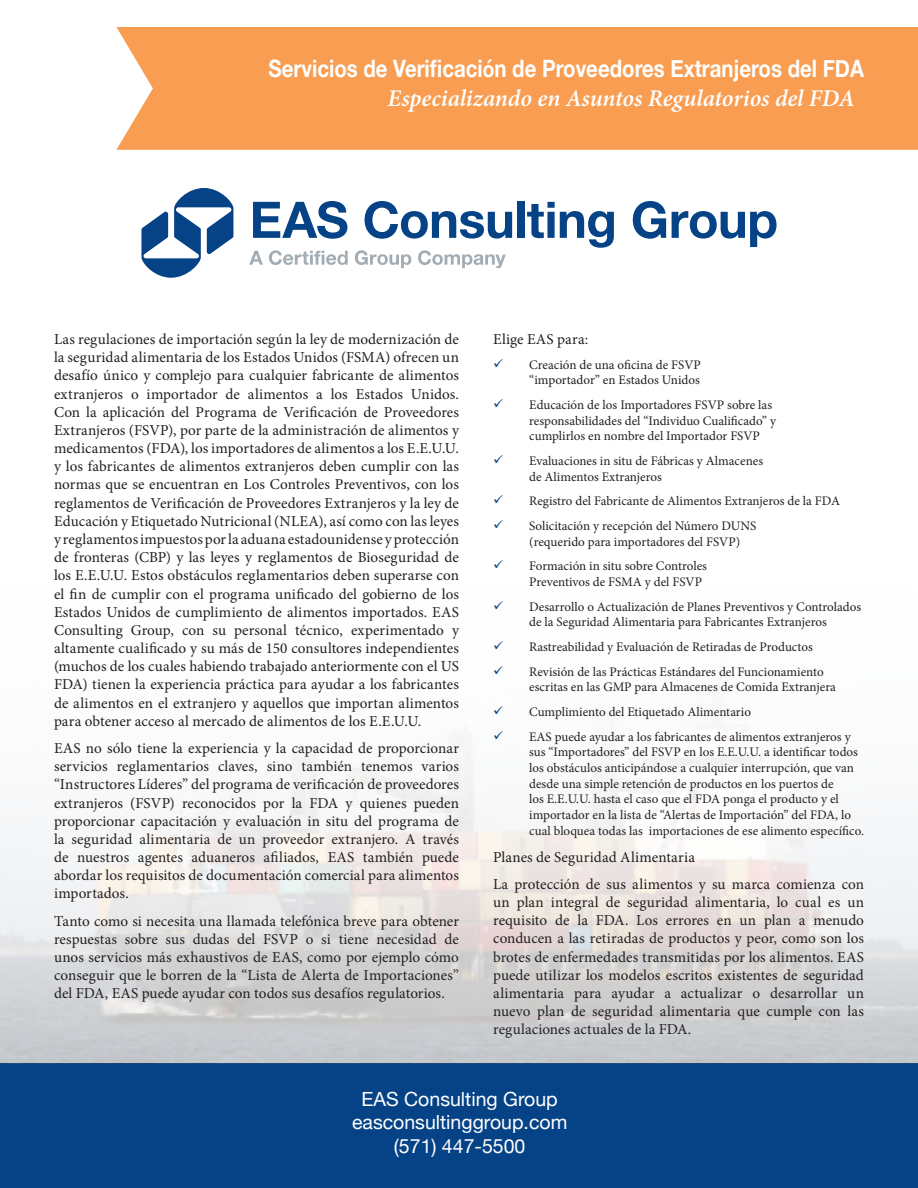
<style>
.page{position:relative;width:918px;height:1188px;background:#fff}
.page>*{position:absolute;margin:0;border:0;box-sizing:border-box;transform-origin:0 0}
.Headline_1_TIGHT_2_S{font:700 24px "Helvetica Neue";color:#fff;scale:.85 1}
.Sub_Heading_1{font:italic 600 24px "Minion Pro";letter-spacing:-.005em;color:#fff}
.t1{font:19.5px/23.4px "Helvetica Neue";color:#fff;text-align:center}
.Intro_-_FSVP_Spanish{font:15.15px/18.1px "Minion Pro";letter-spacing:.005em;color:#231f20;text-align:justify}
.t2{font:13.05px/15.6px "Minion Pro";color:#231f20}
.s1{font-size:22.5px}
</style>
<div class="page">
<div style="left:0;top:1064px;width:918px;height:124px;background:#054286"></div>
<svg style="left:249px;top:251px;width:14px;height:14px"></svg>
<svg style="left:269px;top:250px;width:79px;height:15px"></svg>
<svg style="left:355px;top:250px;width:56px;height:18px"></svg>
<svg style="left:418px;top:250px;width:88px;height:18px"></svg>
<svg style="left:141px;top:188px;width:92px;height:90px"></svg>
<svg style="left:253px;top:201px;width:94px;height:38px"></svg>
<svg style="left:365px;top:201px;width:147px;height:38px"></svg>
<div style="left:517px;top:202px;width:7px;height:36px;background:#054286"></div>
<svg style="left:527px;top:202px;width:87px;height:46px"></svg>
<svg style="left:633px;top:201px;width:33px;height:38px"></svg>
<svg style="left:672px;top:211px;width:105px;height:36px"></svg>
<img style="left:0;top:737px;width:918px;height:327px">
<div style="left:116px;top:27px;width:802px;height:123px;background:#f89d51"></div>
<svg style="left:494px;top:737px;width:9px;height:2px"></svg>
<p class="Headline_1_TIGHT_2_S" style="left:269px;top:50px;width:702px">Servicios de Verificaci<span class="s1">ó</span>n de Proveedores Extranjeros del FDA</p>
<p class="Sub_Heading_1" style="left:388px;top:82px;width:469px">Especializando en Asuntos Regulatorios del FDA</p>
<p class="Intro_-_FSVP_Spanish" style="left:54px;top:330px;width:407px">Las regulaciones de importación según la ley de modernización de la seguridad alimentaria de los Estados Unidos (FSMA) ofrecen un desafío único y complejo para cualquier fabricante de alimentos extranjeros o importador de alimentos a los Estados Unidos.<br>Con la aplicación del Programa de Verificación de Proveedores Extranjeros (FSVP), por parte de la administración de alimentos y medicamentos (FDA), los importadores de alimentos a los E.E.U.U. y los fabricantes de alimentos extranjeros deben cumplir con las normas que se encuentran en Los Controles Preventivos, con los reglamentos de Verificación de Proveedores Extranjeros y la ley de Educación y Etiquetado Nutricional (NLEA), así como con las leyes y reglamentos impuestos por la aduana estadounidense y protección de fronteras (CBP) y las leyes y reglamentos de Bioseguridad de los E.E.U.U. Estos obstáculos reglamentarios deben superarse con el fin de cumplir con el programa unificado del gobierno de los Estados Unidos de cumplimiento de alimentos importados. EAS Consulting Group, con su personal técnico, experimentado y altamente cualificado y su más de 150 consultores independientes (muchos de los cuales habiendo trabajado anteriormente con el US FDA) tienen la experiencia práctica para ayudar a los fabricantes de alimentos en el extranjero y aquellos que importan alimentos para obtener acceso al mercado de alimentos de los E.E.U.U.</p>
<p class="Intro_-_FSVP_Spanish" style="left:54px;top:739px;width:407px">EAS no sólo tiene la experiencia y la capacidad de proporcionar servicios reglamentarios claves, sino también tenemos varios “Instructores Líderes” del programa de verificación de proveedores extranjeros (FSVP) reconocidos por la FDA y quienes pueden proporcionar capacitación y evaluación in situ del programa de la seguridad alimentaria de un proveedor extranjero. A través de nuestros agentes aduaneros afiliados, EAS también puede abordar los requisitos de documentación comercial para alimentos importados.</p>
<p class="Intro_-_FSVP_Spanish" style="left:54px;top:912px;width:407px">Tanto como si necesita una llamada telefónica breve para obtener respuestas sobre sus dudas del FSVP o si tiene necesidad de unos servicios más exhaustivos de EAS, como por ejemplo cómo conseguir que le borren de la “Lista de Alerta de Importaciones” del FDA, EAS puede ayudar con todos sus desafíos regulatorios.</p>
<p class="Intro_-_FSVP_Spanish" style="left:493px;top:330px;width:97px">Elige EAS para:</p>
<p class="t2" style="left:529px;top:357px;width:173px">Creación de una oficina de FSVP “importador” en Estados Unidos</p>
<p class="t2" style="left:529px;top:397px;width:248px">Educación de los Importadores FSVP sobre las responsabilidades del “Individuo Cualificado” y cumplirlos en nombre del Importador FSVP</p>
<p class="t2" style="left:529px;top:453px;width:235px">Evaluaciones in situ de Fábricas y Almacenes de Alimentos Extranjeros</p>
<p class="t2" style="left:529px;top:493px;width:312px">Registro del Fabricante de Alimentos Extranjeros de la FDA</p>
<p class="t2" style="left:529px;top:518px;width:229px">Solicitación y recepción del Número DUNS (requerido para importadores del FSVP)</p>
<p class="t2" style="left:529px;top:558px;width:179px">Formación in situ sobre Controles<br>Preventivos de FSMA y del FSVP</p>
<p class="t2" style="left:529px;top:599px;width:333px">Desarrollo o Actualización de Planes Preventivos y Controlados de la Seguridad Alimentaria para Fabricantes Extranjeros</p>
<p class="t2" style="left:529px;top:639px;width:285px">Rastreabilidad y Evaluación de Retiradas de Productos</p>
<p class="t2" style="left:529px;top:664px;width:308px">Revisión de las Prácticas Estándares del Funcionamiento escritas en las GMP para Almacenes de Comida Extranjera</p>
<p class="t2" style="left:529px;top:704px;width:223px">Cumplimiento del Etiquetado Alimentario</p>
<p class="t2" style="left:529px;top:729px;width:336px">EAS puede ayudar a los fabricantes de alimentos extranjeros y sus “Importadores” del FSVP en los E.E.U.U. a identificar todos los obstáculos anticipándose a cualquier interrupción, que van desde una simple retención de productos en los puertos de<br>los E.E.U.U. hasta el caso que el FDA ponga el producto y el importador en la lista de “Alertas de Importación” del FDA, lo cual bloquea todas las importaciones de ese alimento específico.</p>
<p class="Intro_-_FSVP_Spanish" style="left:493px;top:848px;width:203px">Planes de Seguridad Alimentaria</p>
<p class="Intro_-_FSVP_Spanish" style="left:493px;top:875px;width:372px">La protección de sus alimentos y su marca comienza con un plan integral de seguridad alimentaria, lo cual es un requisito de la FDA. Los errores en un plan a menudo conducen a las retiradas de productos y peor, como son los brotes de enfermedades transmitidas por los alimentos. EAS puede utilizar los modelos escritos existentes de seguridad alimentaria para ayudar a actualizar o desarrollar un nuevo plan de seguridad alimentaria que cumple con las regulaciones actuales de la FDA.</p>
<p class="t1" style="left:352px;top:1088px;width:217px">EAS Consulting Group easconsultinggroup.com (571) 447-5500</p>
</div>
